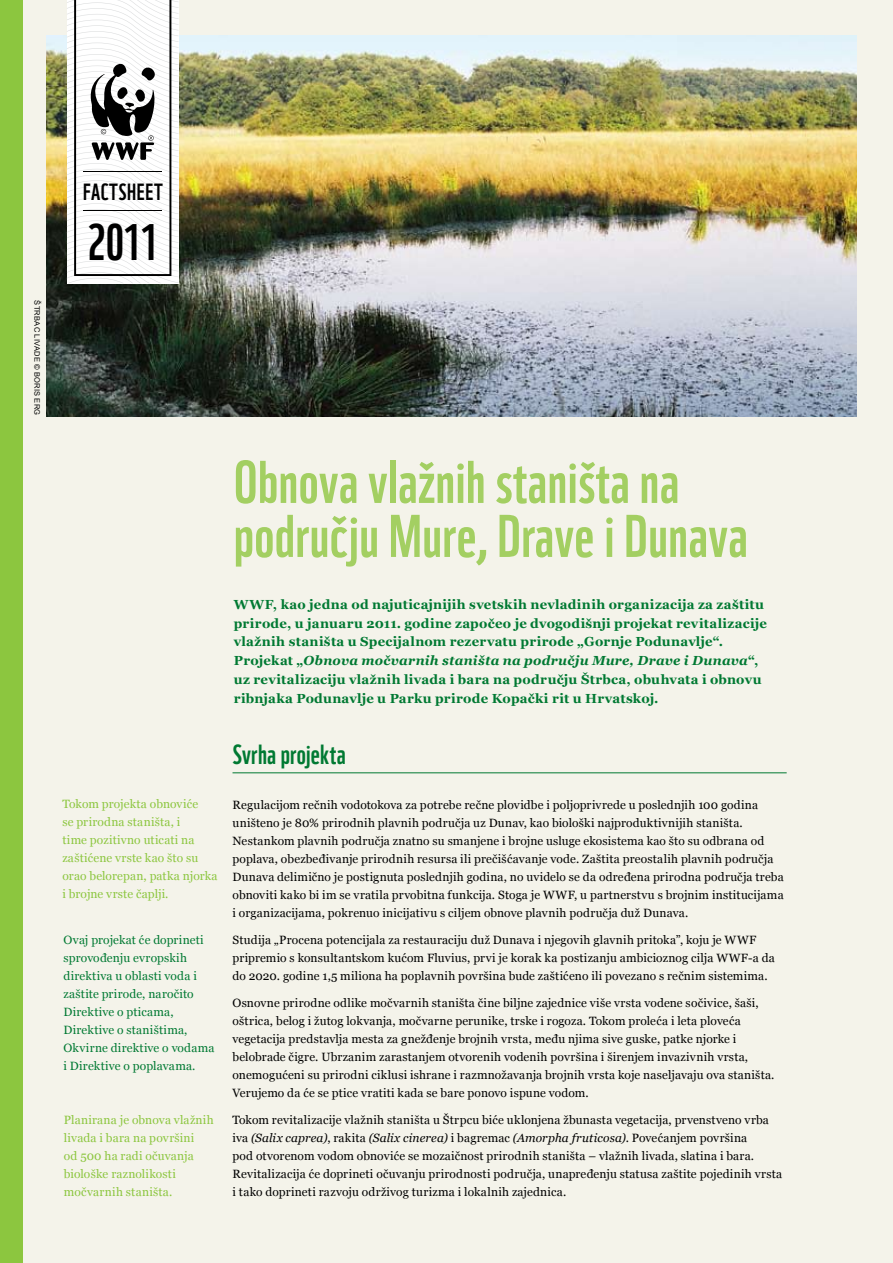
<style>
.page{position:relative;width:893px;height:1263px;background:#f4f3ea}
.page>*{position:absolute;margin:0;border:0;box-sizing:border-box;transform-origin:0 0}
.t1{font:58.5px/54px "WWF";letter-spacing:.01em;color:#a3cf62}
.t2{font:49.95px "WWF";color:#000}
.t3{font:27px "WWF";letter-spacing:.01em;color:#007932}
.t4{font:22.8px "WWF";letter-spacing:.02em;color:#000}
.t5{font:700 13.2px/18.8px "Georgia";letter-spacing:.02em;color:#007932}
.t6{font:12px/18px "Georgia";letter-spacing:.015em;color:#000}
.t7{font:12px/18px "Georgia";letter-spacing:.015em;color:#8cc63f}
.t8{font:12px/18px "Georgia";letter-spacing:.015em;color:#007932}
.t9{font:7.5px "Arial";letter-spacing:.03em;color:#000}
.s1{font-style:italic}
</style>
<div class="page">
<img style="left:47px;top:35px;width:810px;height:382px">
<hr style="left:232px;top:772px;width:555px;height:1px;background:#007932">
<div style="left:0;top:0;width:22px;height:1263px;background:#8cc63f"></div>
<svg style="left:67px;top:0;width:112px;height:283px"></svg>
<p class="t9" style="left:42px;top:300px;width:116px;rotate:90deg">Štrbac livade © boris erg</p>
<h3 class="t4" style="left:83px;top:173px;width:81px">FACTSHEET</h3>
<h2 class="t2" style="left:87px;top:203px;width:72px">2011</h2>
<p class="t7" style="left:62px;top:795px;width:157px">Tokom projekta obnoviće<br>se prirodna staništa, i<br>time pozitivno uticati na zaštićene vrste kao što su orao belorepan, patka njorka i brojne vrste čaplji.</p>
<p class="t8" style="left:64px;top:931px;width:153px">Ovaj projekat će doprineti sprovođenju evropskih direktiva u oblasti voda i zaštite prirode, naročito<br>Direktive o pticama,<br>Direktive o staništima,<br>Okvirne direktive o vodama i Direktive o poplavama.</p>
<p class="t7" style="left:64px;top:1111px;width:151px">Planirana je obnova vlažnih livada i bara na površini<br>od 500 ha radi očuvanja biološke raznolikosti močvarnih staništa.</p>
<h1 class="t1" style="left:234px;top:449px;width:515px">Obnova vlažnih staništa na području Mure, Drave i Dunava</h1>
<p class="t5" style="left:234px;top:595px;width:534px">WWF, kao jedna od najuticajnijih svetskih nevladinih organizacija za zaštitu prirode, u januaru 2011. godine započeo je dvogodišnji projekat revitalizacije vlažnih staništa u Specijalnom rezervatu prirode „Gornje Podunavlje“.<br>Projekat „<span class="s1">Obnova močvarnih staništa na području Mure, Drave i Dunava</span>“, uz revitalizaciju vlažnih livada i bara na području Štrbca, obuhvata i obnovu ribnjaka Podunavlje u Parku prirode Kopački rit u Hrvatskoj.</p>
<h3 class="t3" style="left:232px;top:733px;width:115px">Svrha projekta</h3>
<p class="t6" style="left:232px;top:796px;width:553px">Regulacijom rečnih vodotokova za potrebe rečne plovidbe i poljoprivrede u poslednjih 100 godina uništeno je 80% prirodnih plavnih područja uz Dunav, kao biološki najproduktivnijih staništa.<br>Nestankom plavnih područja znatno su smanjene i brojne usluge ekosistema kao što su odbrana od poplava, obezbeđivanje prirodnih resursa ili prečišćavanje vode. Zaštita preostalih plavnih područja Dunava delimično je postignuta poslednjih godina, no uvidelo se da određena prirodna područja treba obnoviti kako bi im se vratila prvobitna funkcija. Stoga je WWF, u partnerstvu s brojnim institucijama i organizacijama, pokrenuo inicijativu s ciljem obnove plavnih područja duž Dunava.</p>
<p class="t6" style="left:232px;top:931px;width:544px">Studija „Procena potencijala za restauraciju duž Dunava i njegovih glavnih pritoka”, koju je WWF pripremio s konsultantskom kućom Fluvius, prvi je korak ka postizanju ambicioznog cilja WWF-a da do 2020. godine 1,5 miliona ha poplavnih površina bude zaštićeno ili povezano s rečnim sistemima.</p>
<p class="t6" style="left:232px;top:994px;width:543px">Osnovne prirodne odlike močvarnih staništa čine biljne zajednice više vrsta vodene sočivice, šaši, oštrica, belog i žutog lokvanja, močvarne perunike, trske i rogoza. Tokom proleća i leta ploveća vegetacija predstavlja mesta za gnežđenje brojnih vrsta, među njima sive guske, patke njorke i belobrade čigre. Ubrzanim zarastanjem otvorenih vodenih površina i širenjem invazivnih vrsta, onemogućeni su prirodni ciklusi ishrane i razmnožavanja brojnih vrsta koje naseljavaju ova staništa.<br>Verujemo da će se ptice vratiti kada se bare ponovo ispune vodom.</p>
<p class="t6" style="left:232px;top:1111px;width:551px">Tokom revitalizacije vlažnih staništa u Štrpcu biće uklonjena žbunasta vegetacija, prvenstveno vrba iva <span class="s1">(Salix caprea)</span>, rakita <span class="s1">(Salix cinerea)</span> i bagremac <span class="s1">(Amorpha fruticosa)</span>. Povećanjem površina<br>pod otvorenom vodom obnoviće se mozaičnost prirodnih staništa – vlažnih livada, slatina i bara.<br>Revitalizacija će doprineti očuvanju prirodnosti područja, unapređenju statusa zaštite pojedinih vrsta i tako doprineti razvoju održivog turizma i lokalnih zajednica.</p>
</div>
